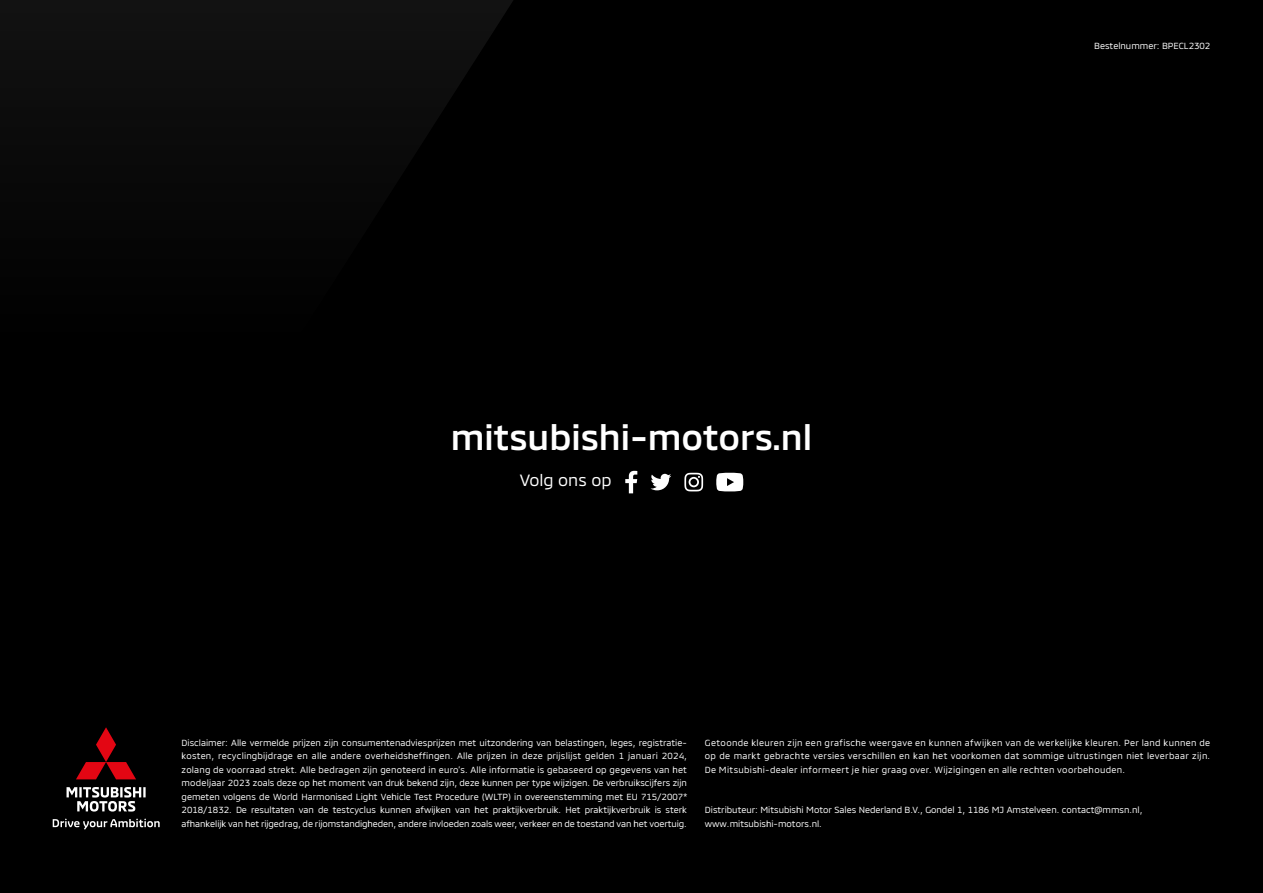
<style>
.page{position:relative;width:1263px;height:893px;background:#000}
.page>*{position:absolute;margin:0;border:0;box-sizing:border-box;transform-origin:0 0}
.t1{font:500 36px "MMC";color:#fff}
.t2{font:16.8px "MMC";color:#fff}
.t3{font:9px/13.5px "MMCOFFICE";color:#fff}
</style>
<div class="page">
<svg style="left:0;top:0;width:513px;height:145px;fill:#0e0e0e"></svg>
<svg style="left:684px;top:473px;width:19px;height:18px"></svg>
<svg style="left:716px;top:473px;width:27px;height:18px"></svg>
<svg style="left:625px;top:471px;width:12px;height:22px"></svg>
<svg style="left:650px;top:474px;width:21px;height:16px"></svg>
<svg style="left:76px;top:727px;width:60px;height:52px"></svg>
<svg style="left:53px;top:787px;width:107px;height:43px"></svg>
<h1 class="t1" style="left:451px;top:409px;width:363px">mitsubishi-motors.nl</h1>
<h2 class="t2" style="left:520px;top:466px;width:93px">Volg ons op</h2>
<p class="t3" style="left:1094px;top:38px;width:118px">Bestelnummer: BPECL2302</p>
<p class="t3" style="left:182px;top:735px;width:507px">Disclaimer: Alle vermelde prijzen zijn consumentenadviesprijzen met uitzondering van belastingen, leges, registratie&shy;kosten, recyclingbijdrage en alle andere overheidsheffingen. Alle prijzen in deze prijslijst gelden 1 januari 2024, zolang de voorraad strekt. Alle bedragen zijn genoteerd in euro’s. Alle informatie is gebaseerd op gegevens van het modeljaar 2023 zoals deze op het moment van druk bekend zijn, deze kunnen per type wijzigen. De verbruikscijfers zijn gemeten volgens de World Harmonised Light Vehicle Test Procedure (WLTP) in overeenstemming met EU 715/2007* 2018/1832. De resultaten van de testcyclus kunnen afwijken van het praktijkverbruik. Het praktijkverbruik is sterk afhankelijk van het rijgedrag, de rijomstandigheden, andere invloeden zoals weer, verkeer en de toestand van het voertuig.</p>
<p class="t3" style="left:705px;top:735px;width:507px;text-align:justify">Getoonde kleuren zijn een grafische weergave en kunnen afwijken van de werkelijke kleuren. Per land kunnen de op de markt gebrachte versies verschillen en kan het voorkomen dat sommige uitrustingen niet leverbaar zijn.<br>De Mitsubishi-dealer informeert je hier graag over. Wijzigingen en alle rechten voorbehouden.</p>
<p class="t3" style="left:705px;top:802px;width:439px">Distributeur: Mitsubishi Motor Sales Nederland B.V., Gondel 1, 1186 MJ Amstelveen. contact@mmsn.nl, www.mitsubishi-motors.nl.</p>
</div>
